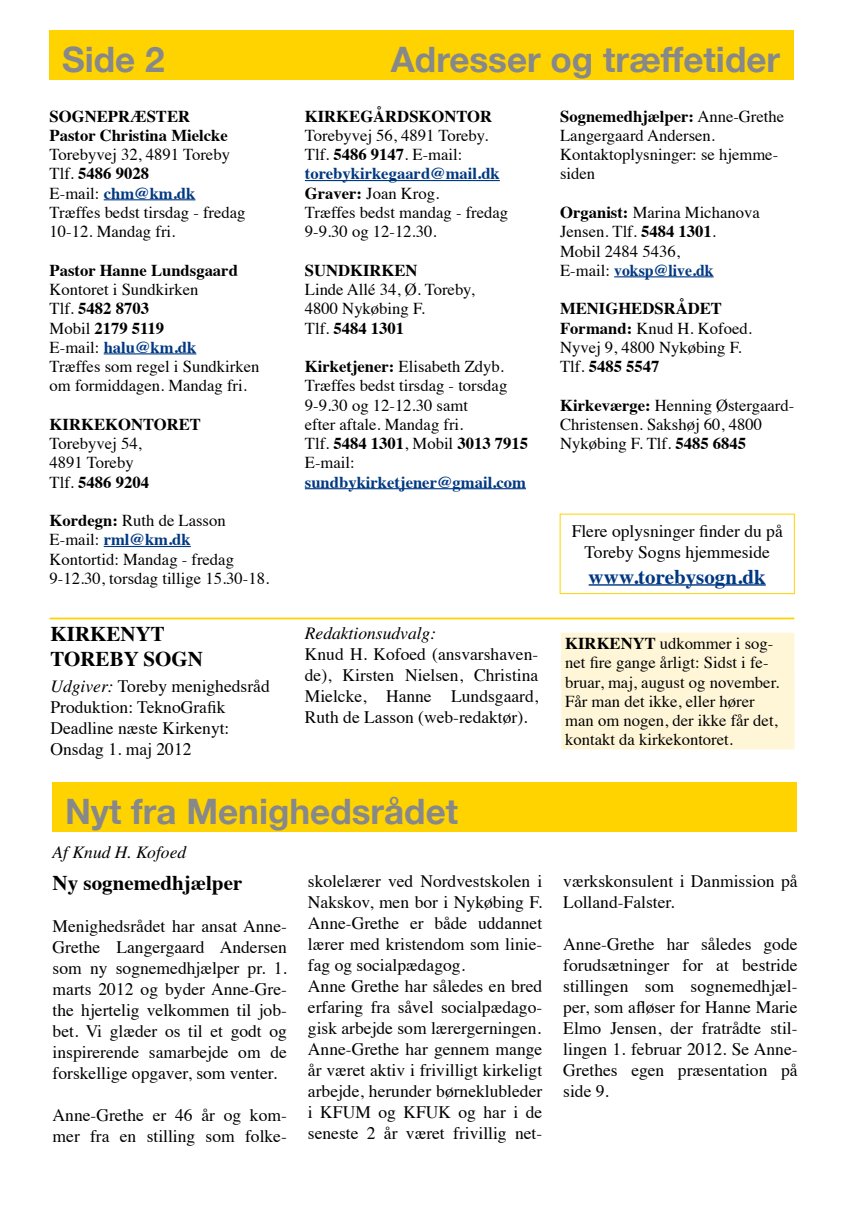
<style>
.page{position:relative;width:844px;height:1216px;background:#fff}
.page>*{position:absolute;margin:0;border:0;box-sizing:border-box;transform-origin:0 0}
.t1{font:700 35px "Helvetica Neue";color:#87888a}
.t2{font:700 21px/25.2px "Times";color:#000}
.t3{font:700 21px "Times";color:#003882}
.t4{font:17.5px/21px "Times";color:#000}
.t5{font:italic 17.5px "Times";color:#000}
.t6{font:16.62px/19.2px "Times";color:#000}
.t7{font:700 16.62px/19.2px "Times";color:#000}
.t8{font:700 16.62px "Times";color:#003882}
.s1{font-weight:700}
.s2{font-weight:700;color:#003882}
.s3{font-style:italic}
</style>
<div class="page">
<div style="left:50px;top:30px;width:744px;height:49px;background:#ffd300"></div>
<hr style="left:104px;top:199px;width:91px;height:1px;background:#003882">
<hr style="left:104px;top:353px;width:92px;height:1px;background:#003882">
<hr style="left:104px;top:546px;width:87px;height:1px;background:#003882">
<hr style="left:305px;top:180px;width:194px;height:1px;background:#003882">
<hr style="left:305px;top:488px;width:221px;height:1px;background:#003882">
<hr style="left:614px;top:276px;width:99px;height:1px;background:#003882">
<hr style="left:588px;top:584px;width:177px;height:1px;background:#003882">
<div style="left:559px;top:513px;width:235px;height:81px;border:1px solid #ffd300"></div>
<hr style="left:50px;top:617px;width:744px;height:2px;background:#ffd300">
<div style="left:561px;top:632px;width:233px;height:117px;background:#fff6d8"></div>
<div style="left:53px;top:782px;width:744px;height:49px;background:#ffd300"></div>
<h1 class="t1" style="left:62px;top:38px;width:104px">Side 2</h1>
<h1 class="t1" style="left:391px;top:38px;width:390px">Adresser og træffetider</h1>
<p class="t7" style="left:50px;top:105px;width:179px">SOGNEPRÆSTER<br>Pastor Christina Mielcke</p>
<p class="t6" style="left:50px;top:143px;width:197px">Torebyvej 32, 4891 Toreby<br>Tlf. <span class="s1">5486 9028<br></span>E-mail: <span class="s2">chm@km.dk<br></span>Træffes bedst tirsdag - fredag<br>10-12. Mandag fri.</p>
<p class="t7" style="left:50px;top:259px;width:190px">Pastor Hanne Lundsgaard</p>
<p class="t6" style="left:50px;top:278px;width:211px">Kontoret i Sundkirken<br>Tlf. <span class="s1">5482 8703<br></span>Mobil <span class="s1">2179 5119<br></span>E-mail: <span class="s2">halu@km.dk<br></span>Træffes som regel i Sundkirken om formiddagen. Mandag fri.</p>
<p class="t7" style="left:50px;top:413px;width:153px">KIRKEKONTORET</p>
<p class="t6" style="left:50px;top:432px;width:101px">Torebyvej 54,<br>4891 Toreby<br>Tlf. <span class="s1">5486 9204</span></p>
<p class="t6" style="left:50px;top:509px;width:221px"><span class="s1">Kordegn:</span> Ruth de Lasson<br>E-mail: <span class="s2">rml@km.dk<br></span>Kontortid: Mandag - fredag<br>9-12.30, torsdag tillige 15.30-18.</p>
<p class="t2" style="left:50px;top:619px;width:154px">KIRKENYT<br>TOREBY SOGN</p>
<p class="t4" style="left:50px;top:674px;width:221px"><span class="s3">Udgiver:</span> Toreby menighedsråd<br>Produktion: TeknoGrafik<br>Deadline næste Kirkenyt:<br>Onsdag 1. maj 2012</p>
<p class="t7" style="left:305px;top:105px;width:189px">KIRKEGÅRDSKONTOR</p>
<p class="t6" style="left:305px;top:124px;width:205px">Torebyvej 56, 4891 Toreby.<br>Tlf. <span class="s1">5486 9147</span>. E-mail: <span class="s2">torebykirkegaard@mail.dk<br></span><span class="s1">Graver:</span> Joan Krog.<br>Træffes bedst mandag - fredag<br>9-9.30 og 12-12.30.</p>
<p class="t7" style="left:305px;top:259px;width:114px">SUNDKIRKEN</p>
<p class="t6" style="left:305px;top:278px;width:171px">Linde Allé 34, Ø. Toreby,<br>4800 Nykøbing F.<br>Tlf. <span class="s1">5484 1301</span></p>
<p class="t6" style="left:305px;top:355px;width:225px"><span class="s1">Kirketjener:</span> Elisabeth Zdyb.<br>Træffes bedst tirsdag - torsdag<br>9-9.30 og 12-12.30 samt<br>efter aftale. Mandag fri.<br>Tlf. <span class="s1">5484 1301</span>, Mobil <span class="s1">3013 7915<br></span>E-mail:</p>
<p class="t8" style="left:305px;top:466px;width:222px">sundbykirketjener@gmail.com</p>
<p class="t6" style="left:560px;top:105px;width:225px"><span class="s1">Sognemedhjælper:</span> Anne-Grethe<br>Langergaard Andersen.<br>Kontaktoplysninger: se hjemme&shy;siden</p>
<p class="t6" style="left:560px;top:201px;width:201px"><span class="s1">Organist:</span> Marina Michanova<br>Jensen. Tlf. <span class="s1">5484 1301</span>.<br>Mobil 2484 5436,<br>E-mail: <span class="s2">voksp@live.dk</span></p>
<p class="t6" style="left:560px;top:297px;width:193px"><span class="s1">MENIGHEDSRÅDET<br>Formand:</span> Knud H. Kofoed.<br>Nyvej 9, 4800 Nykøbing F.<br>Tlf. <span class="s1">5485 5547</span></p>
<p class="t6" style="left:560px;top:394px;width:236px"><span class="s1">Kirkeværge:</span> Henning Østergaard-<br>Christensen. Sakshøj 60, 4800<br>Nykøbing F. Tlf. <span class="s1">5485 6845</span></p>
<p class="t4" style="left:571px;top:519px;width:212px;text-align:center">Flere oplysninger finder du på<br>Toreby Sogns hjemmeside</p>
<p class="t3" style="left:588px;top:556px;width:178px">www.torebysogn.dk</p>
<p class="t5" style="left:305px;top:623px;width:133px">Redaktionsudvalg:</p>
<p class="t4" style="left:305px;top:642px;width:235px;text-align:justify">Knud H. Kofoed (ansvarshaven&shy;de), Kirsten Nielsen, Christina Mielcke, Hanne Lundsgaard, Ruth de Lasson (web-redaktør).</p>
<p class="t6" style="left:565px;top:632px;width:216px"><span class="s1">KIRKENYT</span> udkommer i sog&shy;net fire gange årligt: Sidst i fe&shy;bruar, maj, august og november.<br>Får man det ikke, eller hører man om nogen, der ikke får det, kontakt da kirkekontoret.</p>
<h1 class="t1" style="left:65px;top:789px;width:394px">Nyt fra Menighedsrådet</h1>
<p class="t5" style="left:53px;top:842px;width:135px">Af Knud H. Kofoed</p>
<p class="t2" style="left:53px;top:867px;width:191px">Ny sognemedhjælper</p>
<p class="t4" style="left:53px;top:913px;width:236px;text-align:justify">Menighedsrådet har ansat Anne-Grethe Langergaard Andersen som ny sognemedhjælper pr. 1. marts 2012 og byder Anne-Gre&shy;the hjertelig velkommen til job&shy;bet. Vi glæder os til et godt og inspirerende samarbejde om de forskellige opgaver, som venter.</p>
<p class="t4" style="left:53px;top:1102px;width:236px">Anne-Grethe er 46 år og kom&shy;mer fra en stilling som folke-</p>
<p class="t4" style="left:308px;top:869px;width:236px">skolelærer ved Nordvestskolen i<br>Nakskov, men bor i Nykøbing F.<br>Anne-Grethe er både uddannet lærer med kristendom som linie&shy;fag og socialpædagog.<br>Anne Grethe har således en bred erfaring fra såvel socialpædago&shy;gisk arbejde som lærergerningen.<br>Anne-Grethe har gennem mange år været aktiv i frivilligt kirkeligt arbejde, herunder børneklubleder i KFUM og KFUK og har i de seneste 2 år været frivillig net-</p>
<p class="t4" style="left:563px;top:869px;width:236px">værkskonsulent i Danmission på<br>Lolland-Falster.</p>
<p class="t4" style="left:563px;top:932px;width:236px;text-align:justify">Anne-Grethe har således gode forudsætninger for at bestride stillingen som sognemedhjæl&shy;per, som afløser for Hanne Marie Elmo Jensen, der fratrådte stil&shy;lingen 1. februar 2012. Se Anne-Grethes egen præsentation på side 9.</p>
</div>
